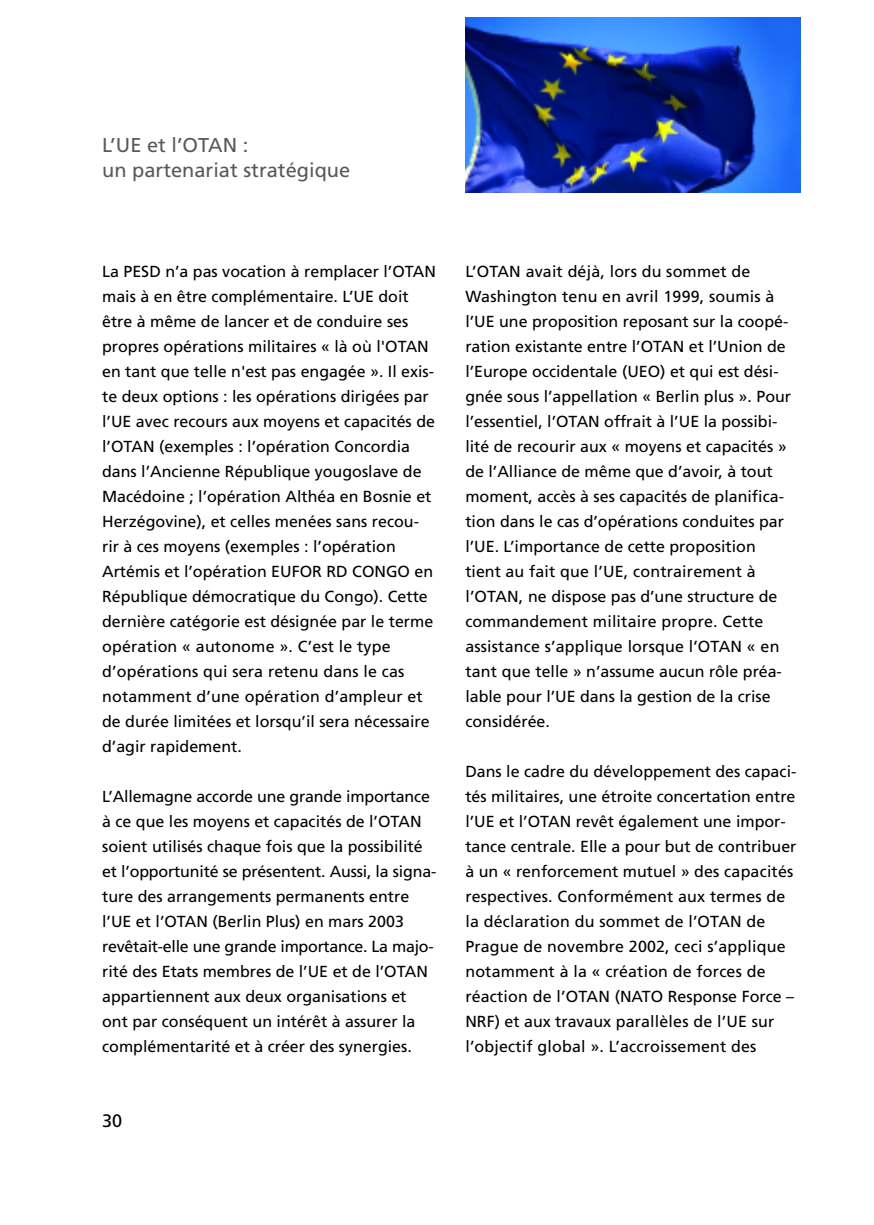
<style>
.page{position:relative;width:874px;height:1225px;background:#fff}
.page>*{position:absolute;margin:0;border:0;box-sizing:border-box;transform-origin:0 0}
.t1{font:20px/25px "Frutiger";color:#595959}
.t2{font:18px "Frutiger";color:#000}
.t3{font:16px/25px "Frutiger";color:#000}
</style>
<div class="page">
<img style="left:465px;top:17px;width:334px;height:176px">
<p class="t1" style="left:102px;top:134px;width:249px">L’UE et l’OTAN :<br>un partenariat stratégique</p>
<p class="t3" style="left:102px;top:260px;width:335px">La PESD n’a pas vocation à remplacer l’OTAN mais à en être complémentaire. L’UE doit être à même de lancer et de conduire ses propres opérations militaires « là où l'OTAN en tant que telle n'est pas engagée ». Il exis&shy;te deux options : les opérations dirigées par l’UE avec recours aux moyens et capacités de l’OTAN (exemples : l’opération Concordia dans l’Ancienne République yougoslave de Macédoine ; l’opération Althéa en Bosnie et Herzégovine), et celles menées sans recou&shy;rir à ces moyens (exemples : l’opération Artémis et l’opération EUFOR RD CONGO en République démocratique du Congo). Cette dernière catégorie est désignée par le terme opération « autonome ». C’est le type d’opérations qui sera retenu dans le cas notamment d’une opération d’ampleur et de durée limitées et lorsqu’il sera nécessaire d’agir rapidement.</p>
<p class="t3" style="left:102px;top:785px;width:335px">L’Allemagne accorde une grande importance à ce que les moyens et capacités de l’OTAN soient utilisés chaque fois que la possibilité et l’opportunité se présentent. Aussi, la signa&shy;ture des arrangements permanents entre l’UE et l’OTAN (Berlin Plus) en mars 2003 revêtait-elle une grande importance. La majo&shy;rité des Etats membres de l’UE et de l’OTAN appartiennent aux deux organisations et<br>ont par conséquent un intérêt à assurer la complémentarité et à créer des synergies.</p>
<p class="t2" style="left:102px;top:1114px;width:22px">30</p>
<p class="t3" style="left:465px;top:260px;width:327px">L’OTAN avait déjà, lors du sommet de Washington tenu en avril 1999, soumis à l’UE une proposition reposant sur la coopé&shy;ration existante entre l’OTAN et l’Union de l’Europe occidentale (UEO) et qui est dési&shy;gnée sous l’appellation « Berlin plus ». Pour l’essentiel, l’OTAN offrait à l’UE la possibi&shy;lité de recourir aux « moyens et capacités » de l’Alliance de même que d’avoir, à tout moment, accès à ses capacités de planifica&shy;tion dans le cas d’opérations conduites par l’UE. L’importance de cette proposition tient au fait que l’UE, contrairement à l’OTAN, ne dispose pas d’une structure de commandement militaire propre. Cette assistance s’applique lorsque l’OTAN « en tant que telle » n’assume aucun rôle préa&shy;lable pour l’UE dans la gestion de la crise considérée.</p>
<p class="t3" style="left:465px;top:760px;width:332px">Dans le cadre du développement des capaci&shy;tés militaires, une étroite concertation entre l’UE et l’OTAN revêt également une impor&shy;tance centrale. Elle a pour but de contribuer à un « renforcement mutuel » des capacités respectives. Conformément aux termes de la déclaration du sommet de l’OTAN de Prague de novembre 2002, ceci s’applique notamment à la « création de forces de réaction de l’OTAN (NATO Response Force – NRF) et aux travaux parallèles de l’UE sur l’objectif global ». L’accroissement des</p>
</div>
